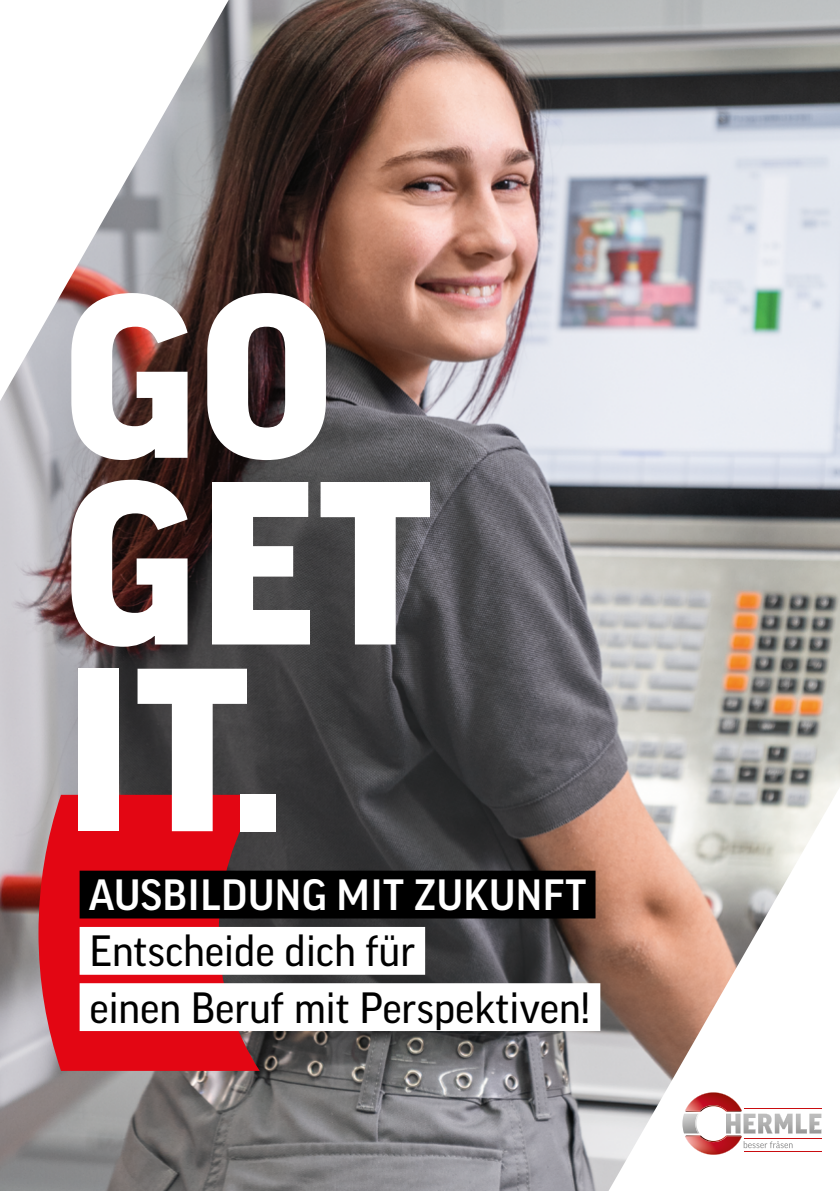
<style>
.page{position:relative;width:840px;height:1191px;background:#fff}
.page>*{position:absolute;margin:0;border:0;box-sizing:border-box;transform-origin:0 0}
.t1{font:900 224px/186.6px "Good Pro";letter-spacing:.01em;color:#fff}
.t2{font:42.2px/56.2px "Good Pro";color:#000}
.t3{font:500 42.2px "Good Pro";letter-spacing:.01em;color:#fff}
</style>
<div class="page">
<img style="left:0;top:0;width:839px;height:1191px">
<svg style="left:0;top:0;width:228px;height:401px"></svg>
<svg style="left:608px;top:787px;width:231px;height:404px"></svg>
<img style="left:684px;top:1148px;width:57px;height:6px">
<svg style="left:682px;top:1092px;width:139px;height:56px"></svg>
<hr style="left:743px;top:1108px;width:78px;height:1px;background:#c90c0f">
<hr style="left:743px;top:1138px;width:78px;height:1px;background:#c90c0f">
<hr style="left:743px;top:1150px;width:78px;height:1px;background:#c90c0f">
<svg style="left:38px;top:795px;width:221px;height:275px;background:#d41521"></svg>
<div style="left:80px;top:870px;width:515px;height:48px;background:#000"></div>
<div style="left:80px;top:927px;width:345px;height:47px;background:#fff"></div>
<div style="left:80px;top:983px;width:520px;height:48px;background:#fff"></div>
<h1 class="t1" style="left:63px;top:284px;width:370px">GO<br>GET<br>IT.</h1>
<p class="t3" style="left:89px;top:871px;width:498px">AUSBILDUNG MIT ZUKUNFT</p>
<p class="t2" style="left:89px;top:923px;width:502px">Entscheide dich für<br>einen Beruf mit Perspektiven!</p>
</div>
